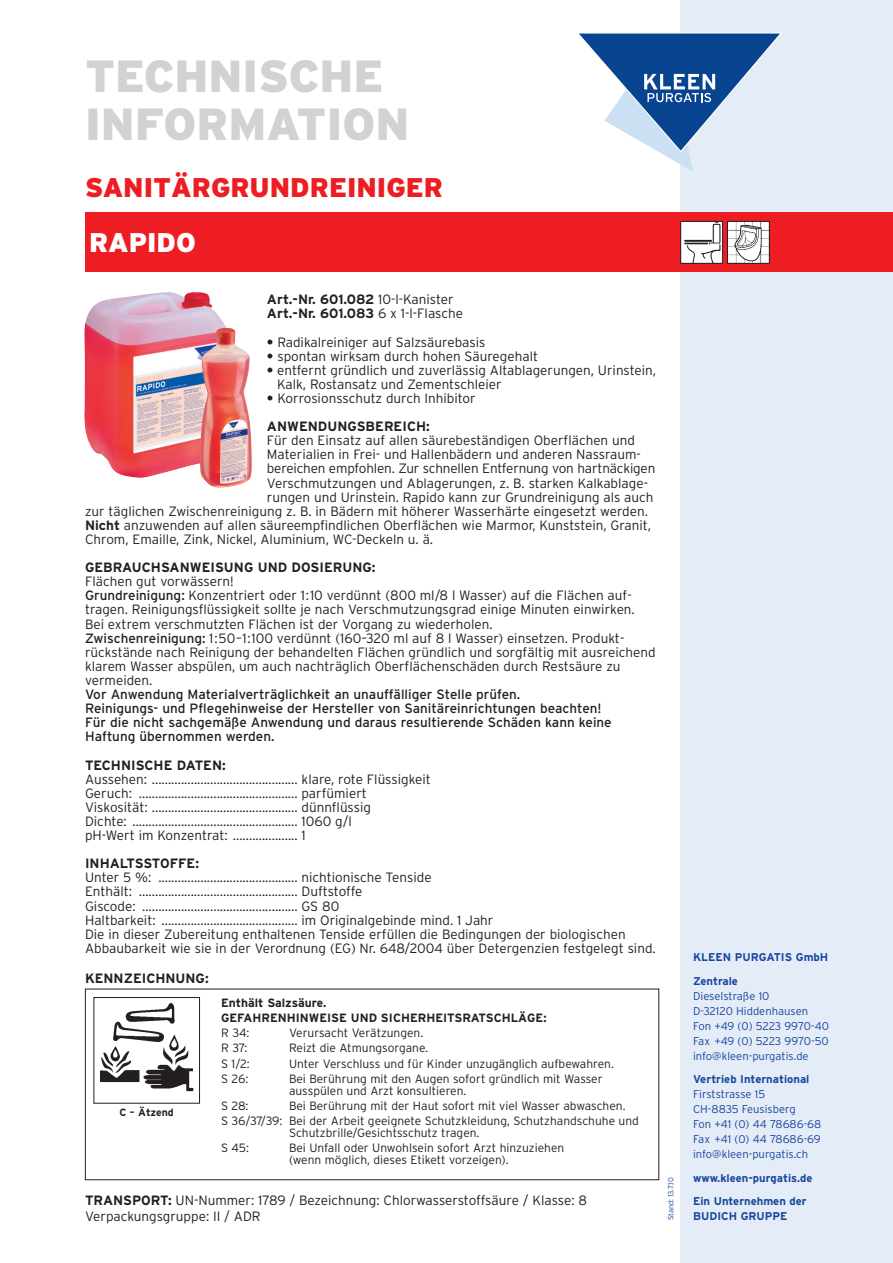
<style>
.page{position:relative;width:893px;height:1263px;background:#fff}
.page>*{position:absolute;margin:0;border:0;box-sizing:border-box;transform-origin:0 0}
.t1{font:900 45px/48px "Interstate";color:#d1d2d4}
.t2{font:900 27px "Interstate";color:#ee1d23}
.t3{font:900 27px "Interstate";color:#fff}
.t4{font:300 13.5px/14.1px "Interstate";color:#231f20}
.t5{font:13.5px/14.1px "Interstate";color:#231f20}
.t6{font:700 13.5px/14.1px "Interstate";color:#231f20}
.t7{font:300 12px/12px "Interstate";color:#231f20}
.t8{font:700 12px/15.1px "Interstate";color:#231f20}
.t9{font:300 11.25px/15px "Interstate";color:#18469d}
.t10{font:700 11.25px/23.5px "Interstate";color:#18469d}
.t11{font:700 10.5px "Interstate";color:#231f20}
.t12{font:300 7.5px "Interstate";color:#18469d}
.s1{font-weight:300}
.s2{font-weight:700}
.s3{font-weight:400}
</style>
<div class="page">
<div style="left:680px;top:0;width:213px;height:1263px;background:#e4ecf7"></div>
<div style="left:85px;top:213px;width:808px;height:59px;background:#ee1d23"></div>
<svg style="left:579px;top:32px;width:203px;height:139px"></svg>
<img style="left:84px;top:291px;width:143px;height:187px">
<img style="left:200px;top:328px;width:52px;height:160px">
<div style="left:85px;top:989px;width:574px;height:191px;border:1px solid #231f20"></div>
<img style="left:100px;top:1002px;width:94px;height:90px">
<div style="left:94px;top:997px;width:106px;height:106px;border:1px solid #231f20"></div>
<img style="left:729px;top:223px;width:39px;height:39px">
<div style="left:727px;top:221px;width:43px;height:43px;border:1px solid #231f20"></div>
<img style="left:682px;top:223px;width:39px;height:39px">
<div style="left:680px;top:221px;width:43px;height:43px;border:1px solid #231f20"></div>
<h1 class="t1" style="left:85px;top:52px;width:326px">TECHNISCHE<br>INFORMATION</h1>
<h2 class="t2" style="left:85px;top:172px;width:360px">SANITÄRGRUNDREINIGER</h2>
<h2 class="t3" style="left:89px;top:227px;width:108px">RAPIDO</h2>
<p class="t6" style="left:267px;top:292px;width:198px">Art.-Nr. 601.082 <span class="s1">10-l-Kanister<br></span>Art.-Nr. 601.083 <span class="s1">6 x 1-l-Flasche</span></p>
<p class="t4" style="left:267px;top:335px;width:220px"><span class="s2">•</span> Radikalreiniger auf Salzsäurebasis</p>
<p class="t4" style="left:267px;top:349px;width:273px"><span class="s2">•</span> spontan wirksam durch hohen Säuregehalt</p>
<p class="t4" style="left:277px;top:363px;width:381px;text-indent:-10px"><span class="s2">•</span> entfernt gründlich und zuverlässig Altablagerungen, Urinstein,<br>Kalk, Rostansatz und Zementschleier</p>
<p class="t4" style="left:267px;top:384px;width:210px;line-height:28.2px"><span class="s2">•</span> Korrosionsschutz durch Inhibitor<br><span class="s2">ANWENDUNGSBEREICH:</span></p>
<p class="t4" style="left:267px;top:433px;width:370px">Für den Einsatz auf allen säurebeständigen Oberflächen und</p>
<p class="t4" style="left:267px;top:448px;width:376px">Materialien in Frei- und Hallenbädern und anderen Nassraum-</p>
<p class="t4" style="left:267px;top:462px;width:390px">bereichen empfohlen. Zur schnellen Entfernung von hartnäckigen</p>
<p class="t4" style="left:267px;top:476px;width:383px">Verschmutzungen und Ablagerungen, z. B. starken Kalkablage-</p>
<p class="t4" style="left:267px;top:490px;width:388px">rungen und Urinstein. Rapido kann zur Grundreinigung als auch</p>
<p class="t4" style="left:85px;top:504px;width:564px">zur täglichen Zwischenreinigung z. B. in Bädern mit höherer Wasserhärte eingesetzt werden.</p>
<p class="t4" style="left:85px;top:518px;width:567px"><span class="s2">Nicht</span> anzuwenden auf allen säureempfindlichen Oberflächen wie Marmor, Kunststein, Granit,</p>
<p class="t4" style="left:85px;top:532px;width:350px">Chrom, Emaille, Zink, Nickel, Aluminium, WC-Deckeln u. ä.</p>
<p class="t6" style="left:85px;top:560px;width:292px">GEBRAUCHSANWEISUNG UND DOSIERUNG:</p>
<p class="t4" style="left:85px;top:574px;width:572px">Flächen gut vorwässern!<br><span class="s3">Grundreinigung:</span> Konzentriert oder 1:10 verdünnt (800 ml/8 l Wasser) auf die Flächen auf&shy;tragen. Reinigungsflüssigkeit sollte je nach Verschmutzungsgrad einige Minuten einwirken.<br>Bei extrem verschmutzten Flächen ist der Vorgang zu wiederholen.<br><span class="s3">Zwischenreinigung:</span> 1:50–1:100 verdünnt (160–320 ml auf 8 l Wasser) einsetzen. Produkt&shy;rückstände nach Reinigung der behandelten Flächen gründlich und sorgfältig mit ausreichend klarem Wasser abspülen, um auch nachträglich Oberflächenschäden durch Restsäure zu vermeiden.</p>
<p class="t5" style="left:85px;top:687px;width:528px">Vor Anwendung Materialverträglichkeit an unauffälliger Stelle prüfen.<br>Reinigungs- und Pflegehinweise der Hersteller von Sanitäreinrichtungen beachten!<br>Für die nicht sachgemäße Anwendung und daraus resultierende Schäden kann keine Haftung übernommen werden.</p>
<p class="t6" style="left:85px;top:758px;width:142px">TECHNISCHE DATEN:</p>
<p class="t4" style="left:85px;top:772px;width:347px">Aussehen: ............................................. klare, rote Flüssigkeit Geruch: ................................................. parfümiert Viskosität: ............................................. dünnflüssig<br>Dichte: ................................................... 1060 g/l<br>pH-Wert im Konzentrat: .................... 1</p>
<p class="t6" style="left:85px;top:856px;width:115px">INHALTSSTOFFE:</p>
<p class="t4" style="left:85px;top:871px;width:572px">Unter 5 %: ........................................... nichtionische Tenside<br>Enthält: ................................................. Duftstoffe<br>Giscode: ................................................ GS 80<br>Haltbarkeit: .......................................... im Originalgebinde mind. 1 Jahr<br>Die in dieser Zubereitung enthaltenen Tenside erfüllen die Bedingungen der biologischen Abbaubarkeit wie sie in der Verordnung (EG) Nr. 648/2004 über Detergenzien festgelegt sind.</p>
<p class="t6" style="left:85px;top:971px;width:125px">KENNZEICHNUNG:</p>
<p class="t8" style="left:221px;top:995px;width:327px">Enthält Salzsäure.<br>GEFAHRENHINWEISE UND SICHERHEITSRATSCHLÄGE:</p>
<p class="t7" style="left:221px;top:1027px;width:30px">R 34:</p>
<p class="t7" style="left:289px;top:1027px;width:136px">Verursacht Verätzungen.</p>
<p class="t7" style="left:221px;top:1042px;width:28px">R 37:</p>
<p class="t7" style="left:289px;top:1042px;width:141px">Reizt die Atmungsorgane.</p>
<p class="t7" style="left:221px;top:1057px;width:30px">S 1/2:</p>
<p class="t7" style="left:289px;top:1057px;width:326px">Unter Verschluss und für Kinder unzugänglich aufbewahren.</p>
<p class="t7" style="left:221px;top:1072px;width:29px">S 26:</p>
<p class="t7" style="left:289px;top:1072px;width:315px">Bei Berührung mit den Augen sofort gründlich mit Wasser ausspülen und Arzt konsultieren.</p>
<p class="t7" style="left:221px;top:1100px;width:29px">S 28:</p>
<p class="t7" style="left:221px;top:1098px;width:419px;line-height:15.1px;text-indent:68px">Bei Berührung mit der Haut sofort mit viel Wasser abwaschen.<br>S 36/37/39: Bei der Arbeit geeignete Schutzkleidung, Schutzhandschuhe und</p>
<p class="t7" style="left:289px;top:1127px;width:192px">Schutzbrille/Gesichtsschutz tragen.</p>
<p class="t7" style="left:221px;top:1142px;width:29px">S 45:</p>
<p class="t7" style="left:289px;top:1142px;width:277px">Bei Unfall oder Unwohlsein sofort Arzt hinzuziehen (wenn möglich, dieses Etikett vorzeigen).</p>
<p class="t4" style="left:85px;top:1192px;width:503px;line-height:16.5px"><span class="s2">TRANSPORT:</span> UN-Nummer: 1789 / Bezeichnung: Chlorwasserstoffsäure / Klasse: 8<br>Verpackungsgruppe: II / ADR</p>
<p class="t11" style="left:120px;top:1106px;width:56px">C – Ätzend</p>
<p class="t12" style="left:667px;top:1220px;width:45px;rotate:-90deg">Stand: 13.7.10</p>
<p class="t10" style="left:693px;top:946px;width:137px">KLEEN PURGATIS GmbH<br>Zentrale</p>
<p class="t9" style="left:693px;top:988px;width:137px">Dieselstraße 10<br>D-32120 Hiddenhausen<br>Fon +49 (0) 5223 9970-40<br>Fax +49 (0) 5223 9970-50 info@kleen-purgatis.de</p>
<p class="t10" style="left:693px;top:1068px;width:118px">Vertrieb International</p>
<p class="t9" style="left:693px;top:1087px;width:130px">Firststrasse 15<br>CH-8835 Feusisberg<br>Fon +41 (0) 44 78686-68<br>Fax +41 (0) 44 78686-69 info@kleen-purgatis.ch</p>
<p class="t10" style="left:693px;top:1166px;width:121px">www.kleen-purgatis.de<br>Ein Unternehmen der</p>
<p class="t10" style="left:693px;top:1205px;width:96px">BUDICH GRUPPE</p>
</div>
